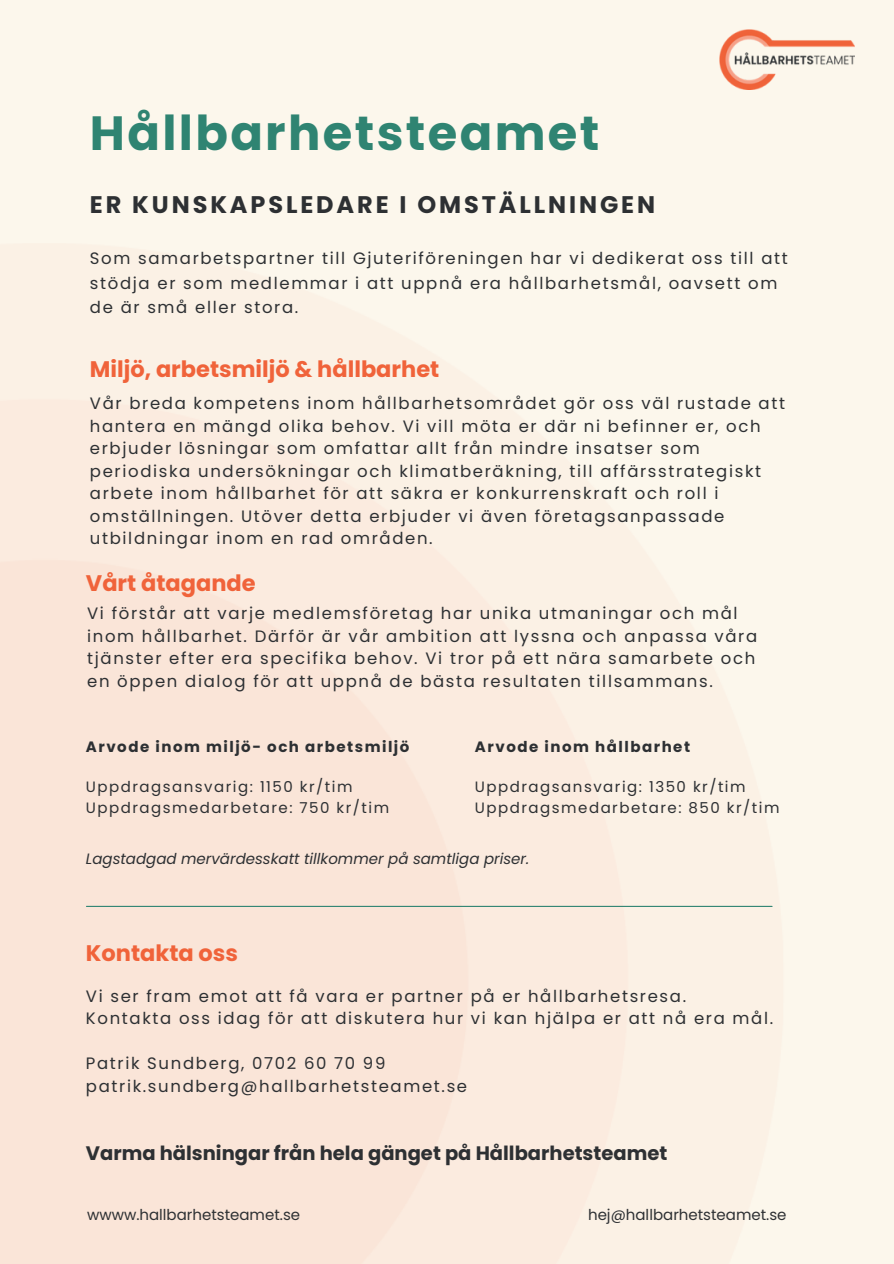
<style>
.page{position:relative;width:894px;height:1264px;background:#fff}
.page>*{position:absolute;margin:0;border:0;box-sizing:border-box;transform-origin:0 0}
.t1{font:700 48px "Poppins";letter-spacing:.05em;color:#2f8472}
.t2{font:700 24px "Poppins";letter-spacing:.12em;color:#2d3033}
.t3{font:700 22.5px "Poppins";color:#f0633a}
.t4{font:700 19.5px "Poppins";color:#2d3033}
.t5{font:16.5px/22.5px "Poppins";letter-spacing:.1em;color:#2d3033}
.t6{font:15px "Poppins";letter-spacing:.1em;color:#2d3033}
.t7{font:italic 15px "Poppins";color:#2d3033}
.t8{font:700 15px "Poppins";letter-spacing:.1em;color:#2d3033}
.t9{font:15px "Poppins";color:#2d3033}
</style>
<div class="page">
<img style="left:0;top:0;width:893px;height:1263px">
<img style="left:719px;top:29px;width:135px;height:61px">
<hr style="left:86px;top:905px;width:685px;height:2px;background:#2f8472">
<p class="t1" style="left:90px;top:100px;width:510px">Hållbarhetsteamet</p>
<p class="t2" style="left:90px;top:187px;width:566px">ER KUNSKAPSLEDARE I OMSTÄLLNINGEN</p>
<p class="t5" style="left:90px;top:246px;width:699px;line-height:24.8px">Som samarbetspartner till Gjuteriföreningen har vi dedikerat oss till att stödja er som medlemmar i att uppnå era hållbarhetsmål, oavsett om de är små eller stora.</p>
<p class="t3" style="left:90px;top:354px;width:351px">Miljö, arbetsmiljö &amp; hållbarhet</p>
<p class="t5" style="left:90px;top:392px;width:696px">Vår breda kompetens inom hållbarhetsområdet gör oss väl rustade att hantera en mängd olika behov. Vi vill möta er där ni befinner er, och erbjuder lösningar som omfattar allt från mindre insatser som periodiska undersökningar och klimatberäkning, till affärsstrategiskt arbete inom hållbarhet för att säkra er konkurrenskraft och roll i omställningen. Utöver detta erbjuder vi även företagsanpassade utbildningar inom en rad områden.</p>
<p class="t3" style="left:86px;top:568px;width:171px">Vårt åtagande</p>
<p class="t5" style="left:87px;top:602px;width:671px">Vi förstår att varje medlemsföretag har unika utmaningar och mål inom hållbarhet. Därför är vår ambition att lyssna och anpassa våra tjänster efter era specifika behov. Vi tror på ett nära samarbete och en öppen dialog för att uppnå de bästa resultaten tillsammans.</p>
<p class="t8" style="left:475px;top:736px;width:216px">Arvode inom hållbarhet</p>
<p class="t6" style="left:475px;top:776px;width:272px">Uppdragsansvarig: 1350 kr/tim</p>
<p class="t6" style="left:475px;top:797px;width:306px">Uppdragsmedarbetare: 850 kr/tim</p>
<p class="t7" style="left:86px;top:848px;width:445px">Lagstadgad mervärdesskatt tillkommer på samtliga priser.</p>
<p class="t8" style="left:86px;top:736px;width:325px">Arvode inom miljö- och arbetsmiljö</p>
<p class="t6" style="left:86px;top:776px;width:268px">Uppdragsansvarig: 1150 kr/tim</p>
<p class="t6" style="left:86px;top:797px;width:305px">Uppdragsmedarbetare: 750 kr/tim</p>
<p class="t3" style="left:86px;top:937px;width:154px">Kontakta oss</p>
<p class="t5" style="left:86px;top:984px;width:601px">Vi ser fram emot att få vara er partner på er hållbarhetsresa.</p>
<p class="t5" style="left:86px;top:1007px;width:688px">Kontakta oss idag för att diskutera hur vi kan hjälpa er att nå era mål.</p>
<p class="t5" style="left:86px;top:1052px;width:301px">Patrik Sundberg, 0702 60 70 99</p>
<p class="t5" style="left:86px;top:1074px;width:382px">patrik.sundberg@hallbarhetsteamet.se</p>
<p class="t4" style="left:86px;top:1139px;width:582px">Varma hälsningar från hela gänget på Hållbarhetsteamet</p>
<p class="t9" style="left:87px;top:1204px;width:214px">wwww.hallbarhetsteamet.se</p>
<p class="t9" style="left:588px;top:1204px;width:200px">hej@hallbarhetsteamet.se</p>
</div>
